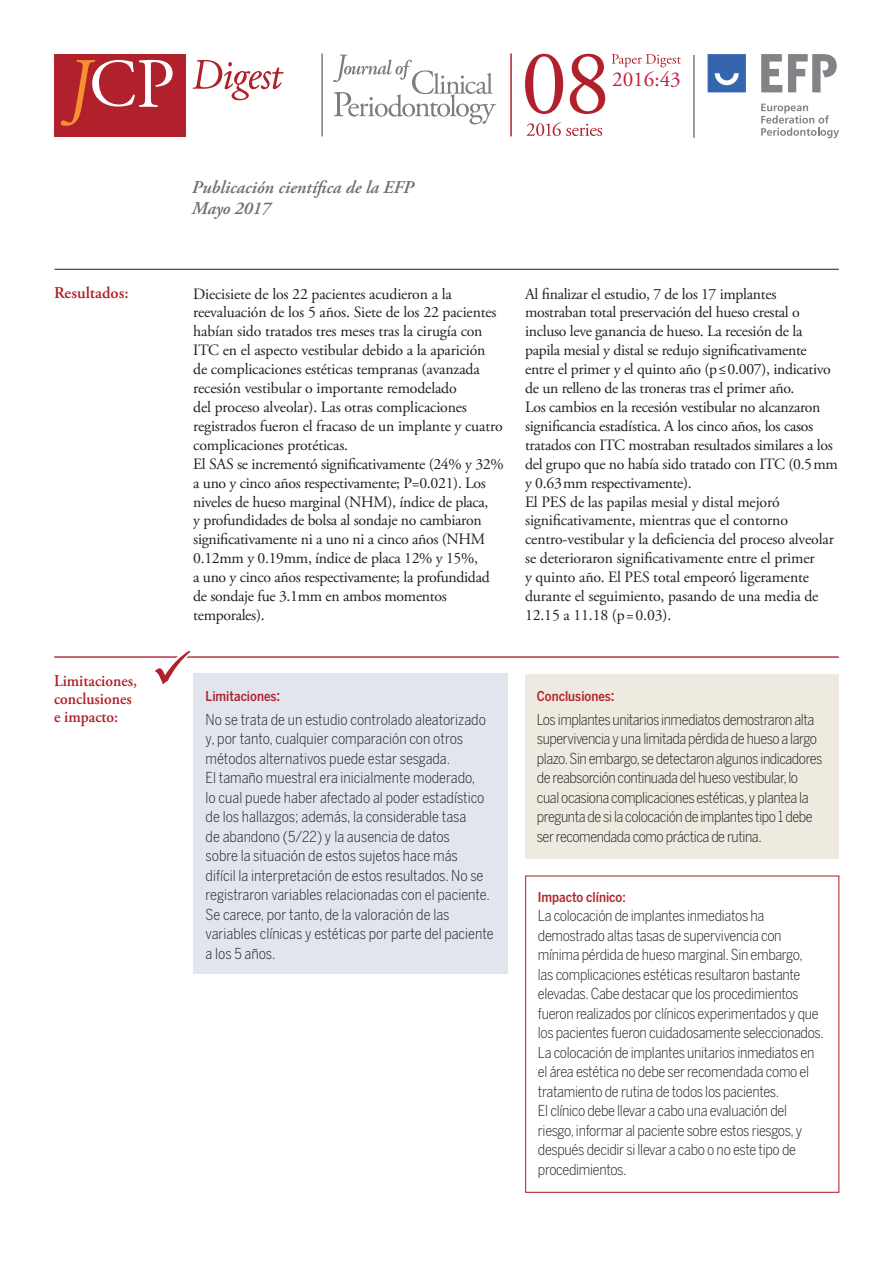
<style>
.page{position:relative;width:893px;height:1263px;background:#fff}
.page>*{position:absolute;margin:0;border:0;box-sizing:border-box;transform-origin:0 0}
.t1{font:92.1px "Adobe Garamond Pro";color:#b1212b}
.t2{font:21.15px "Adobe Garamond Pro";color:#bf1f3c}
.t3{font:italic 600 18px/21px "Adobe Garamond Pro";color:#6c6d70}
.t4{font:600 16.5px/18px "Adobe Garamond Pro";color:#b1212b;scale:.94 1}
.t5{font:600 16.5px "Adobe Garamond Pro";color:#b1212b}
.t6{font:15.75px/18.9px "Adobe Garamond Pro";letter-spacing:-.02em;color:#231f20}
.t7{font:300 15px/19.5px "Benton Sans Cond";letter-spacing:-.02em;color:#231f20}
.t8{font:300 15px/19.5px "Benton Sans Cond";color:#231f20}
.t9{font:500 13.5px "Benton Sans Cond";color:#b1212b}
.s1{font-size:15px}
</style>
<div class="page">
<hr style="left:321px;top:53px;width:2px;height:83px;background:#7c7e7a">
<hr style="left:693px;top:55px;width:2px;height:83px;background:#7c7e7a">
<hr style="left:510px;top:53px;width:2px;height:83px;background:#b1212b">
<svg style="left:333px;top:55px;width:163px;height:69px"></svg>
<svg style="left:708px;top:54px;width:38px;height:38px"></svg>
<svg style="left:761px;top:104px;width:78px;height:34px"></svg>
<svg style="left:761px;top:54px;width:21px;height:38px"></svg>
<svg style="left:788px;top:54px;width:49px;height:38px"></svg>
<svg style="left:193px;top:60px;width:91px;height:40px"></svg>
<div style="left:54px;top:54px;width:132px;height:82px;background:#b1212b"></div>
<svg style="left:61px;top:60px;width:112px;height:66px"></svg>
<svg style="left:526px;top:122px;width:76px;height:14px"></svg>
<svg style="left:612px;top:54px;width:69px;height:13px"></svg>
<hr style="left:55px;top:269px;width:784px;height:1px;background:#231f20">
<hr style="left:54px;top:656px;width:785px;height:2px;background:#b1212b">
<svg style="left:155px;top:651px;width:35px;height:33px"></svg>
<div style="left:193px;top:674px;width:314px;height:300px;background:#e0e5ee"></div>
<div style="left:525px;top:675px;width:314px;height:184px;background:#efeadf"></div>
<div style="left:525px;top:875px;width:314px;height:318px;border:1px solid #b1212b"></div>
<p class="t3" style="left:192px;top:177px;width:223px">Publicación científica de la EFP<br>Mayo 2017</p>
<h1 class="t1" style="left:521px;top:28px;width:91px">08</h1>
<h2 class="t2" style="left:612px;top:67px;width:70px">2016:43</h2>
<p class="t5" style="left:54px;top:284px;width:76px">Resultados:</p>
<p class="t6" style="left:193px;top:285px;width:312px">Diecisiete de los 22 pacientes acudieron a la reevaluación de los 5 años. Siete de los 22 pacientes habían sido tratados tres meses tras la cirugía con ITC en el aspecto vestibular debido a la aparición<br>de complicaciones estéticas tempranas (avanzada recesión vestibular o importante remodelado<br>del proceso alveolar). Las otras complicaciones registrados fueron el fracaso de un implante y cuatro complicaciones protéticas.<br>El SAS se incrementó significativamente (24% y 32% a uno y cinco años respectivamente; P=0.021). Los niveles de hueso marginal (NHM), índice de placa,<br>y profundidades de bolsa al sondaje no cambiaron significativamente ni a uno ni a cinco años (NHM 0.12mm y 0.19mm, índice de placa 12% y 15%,<br>a uno y cinco años respectivamente; la profundidad de sondaje fue 3.1mm en ambos momentos temporales).</p>
<p class="t6" style="left:525px;top:285px;width:314px">Al finalizar el estudio, 7 de los 17 implantes mostraban total preservación del hueso crestal o incluso leve ganancia de hueso. La recesión de la papila mesial y distal se redujo significativamente entre el primer y el quinto año (p≤0.007), indicativo de un relleno de las troneras tras el primer año.<br>Los cambios en la recesión vestibular no alcanzaron significancia estadística. A los cinco años, los casos tratados con ITC mostraban resultados similares a los del grupo que no había sido tratado con ITC (0.5mm y 0.63mm respectivamente).<br>El PES de las papilas mesial y distal mejoró significativamente, mientras que el contorno centro-vestibular y la deficiencia del proceso alveolar se deterioraron significativamente entre el primer<br>y quinto año. El PES total empeoró ligeramente durante el seguimiento, pasando de una media de 12.15 a 11.18 (p=0.03).</p>
<p class="t4" style="left:54px;top:671px;width:90px">Limitaciones, conclusiones e impacto:</p>
<p class="t9" style="left:206px;top:688px;width:76px">Limitaciones<span class="s1">:</span></p>
<p class="t8" style="left:206px;top:710px;width:290px">No se trata de un estudio controlado aleatorizado y, por tanto, cualquier comparación con otros métodos alternativos puede estar sesgada.<br>El tamaño muestral era inicialmente moderado,<br>lo cual puede haber afectado al poder estadístico de los hallazgos; además, la considerable tasa<br>de abandono (5/22) y la ausencia de datos<br>sobre la situación de estos sujetos hace más<br>difícil la interpretación de estos resultados. No se registraron variables relacionadas con el paciente.<br>Se carece, por tanto, de la valoración de las variables clínicas y estéticas por parte del paciente a los 5 años.</p>
<p class="t9" style="left:537px;top:688px;width:79px">Conclusiones<span class="s1">:</span></p>
<p class="t7" style="left:537px;top:710px;width:287px">Los implantes unitarios inmediatos demostraron alta supervivencia y una limitada pérdida de hueso a largo plazo. Sin embargo, se detectaron algunos indicadores de reabsorción continuada del hueso vestibular, lo cual ocasiona complicaciones estéticas, y plantea la pregunta de si la colocación de implantes tipo 1 debe ser recomendada como práctica de rutina.</p>
<p class="t9" style="left:538px;top:889px;width:89px">Impacto clínico:</p>
<p class="t7" style="left:538px;top:906px;width:287px">La colocación de implantes inmediatos ha demostrado altas tasas de supervivencia con mínima pérdida de hueso marginal. Sin embargo,<br>las complicaciones estéticas resultaron bastante elevadas. Cabe destacar que los procedimientos fueron realizados por clínicos experimentados y que los pacientes fueron cuidadosamente seleccionados.<br>La colocación de implantes unitarios inmediatos en el área estética no debe ser recomendada como el tratamiento de rutina de todos los pacientes.<br>El clínico debe llevar a cabo una evaluación del riesgo, informar al paciente sobre estos riesgos, y después decidir si llevar a cabo o no este tipo de procedimientos.</p>
</div>
